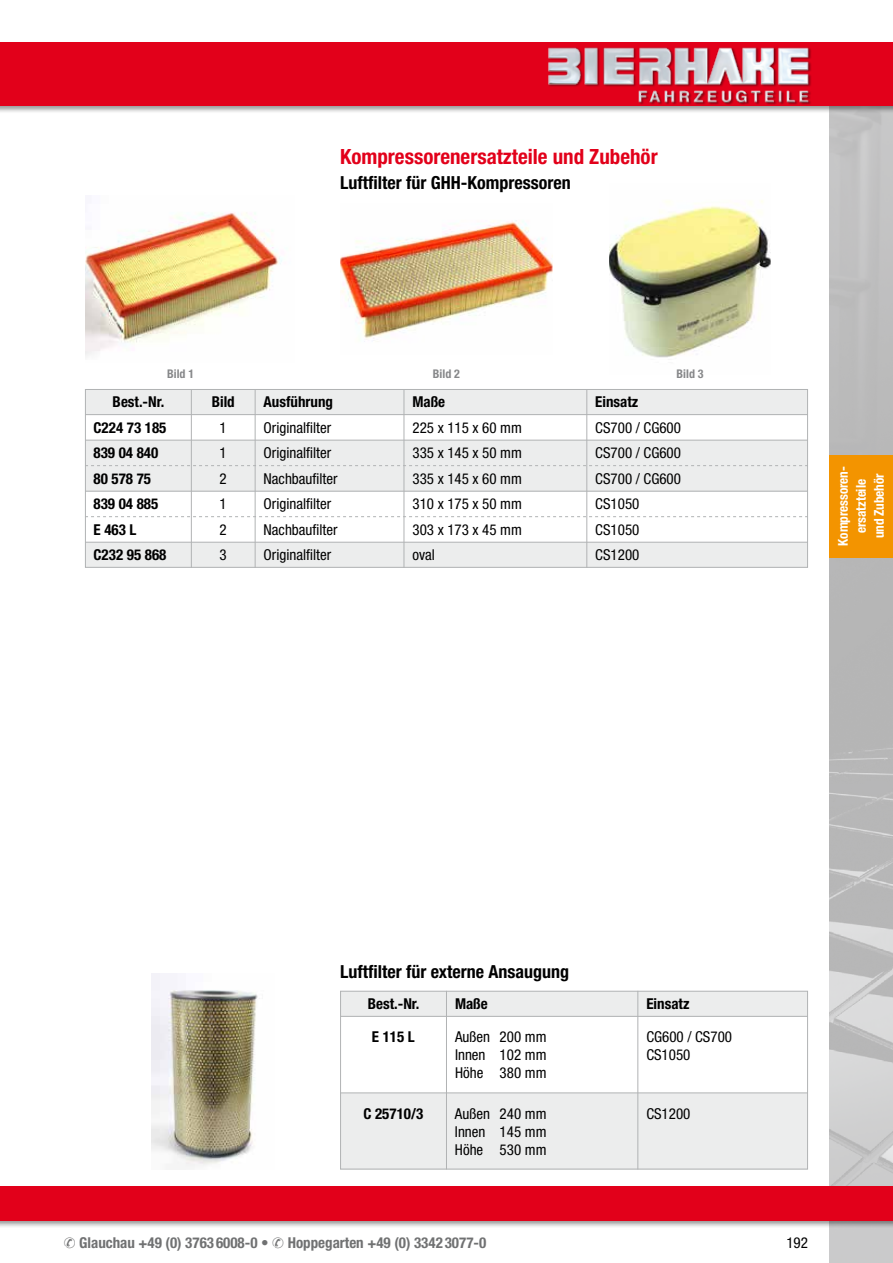
<style>
.page{position:relative;width:893px;height:1263px;background:#fff}
.page>*{position:absolute;margin:0;border:0;box-sizing:border-box;transform-origin:0 0}
.t1{font:700 condensed 21px "Helvetica Neue LT Std";color:#e2001a}
.t2{font:700 condensed 18px "Helvetica Neue LT Std";color:#000}
.t3{font:condensed 15px/25.5px "Helvetica Neue LT Std";color:#000;text-align:justify}
.t4{font:700 condensed 15px/25.5px "Helvetica Neue LT Std";color:#000}
.t5{font:700 condensed 15px "Helvetica Neue LT Std";color:#707172}
.t6{font:700 condensed 13.5px/18px "Helvetica Neue LT Std";letter-spacing:-.01em;color:#fff;text-align:center}
.t7{font:700 condensed 12px "Helvetica Neue LT Std";color:#87888a}
</style>
<div class="page">
<img style="left:829px;top:114px;width:64px;height:1149px">
<div style="left:0;top:41px;width:893px;height:73px;background:#000;opacity:.4"></div>
<div style="left:0;top:43px;width:893px;height:63px;background:#e2001a"></div>
<div style="left:0;top:1185px;width:893px;height:43px;background:#000;opacity:.4"></div>
<div style="left:0;top:1186px;width:893px;height:34px;background:#e2001a"></div>
<img style="left:548px;top:47px;width:263px;height:58px">
<div style="left:829px;top:455px;width:64px;height:102px;background:#f39400"></div>
<img style="left:85px;top:213px;width:197px;height:143px">
<img style="left:340px;top:220px;width:213px;height:122px">
<img style="left:609px;top:200px;width:162px;height:158px">
<img style="left:151px;top:973px;width:107px;height:194px">
<div style="left:85px;top:389px;width:723px;height:26px;background:#eceded"></div>
<div style="left:85px;top:440px;width:723px;height:51px;background:#eceded"></div>
<div style="left:85px;top:542px;width:723px;height:26px;background:#eceded"></div>
<hr style="left:85px;top:414px;width:723px;height:1px;background:#b1b3b4">
<hr style="left:85px;top:491px;width:723px;height:1px;background:#b1b3b4">
<hr style="left:85px;top:440px;width:723px;height:1px;background:#b1b3b4">
<svg style="left:87px;top:465px;width:719px;height:1px"></svg>
<svg style="left:87px;top:516px;width:719px;height:1px"></svg>
<hr style="left:85px;top:542px;width:723px;height:1px;background:#b1b3b4">
<div style="left:340px;top:991px;width:468px;height:25px;background:#eceded"></div>
<div style="left:340px;top:1093px;width:468px;height:76px;background:#eceded"></div>
<hr style="left:340px;top:1016px;width:468px;height:1px;background:#b1b3b4">
<hr style="left:340px;top:1092px;width:468px;height:1px;background:#b1b3b4">
<div style="left:340px;top:991px;width:468px;height:178px;border:1px solid #b1b3b4"></div>
<hr style="left:446px;top:991px;width:1px;height:178px;background:#b1b3b4">
<hr style="left:637px;top:991px;width:1px;height:178px;background:#b1b3b4">
<div style="left:85px;top:389px;width:723px;height:179px;border:1px solid #b1b3b4"></div>
<hr style="left:191px;top:389px;width:1px;height:179px;background:#b1b3b4">
<hr style="left:404px;top:389px;width:1px;height:179px;background:#b1b3b4">
<hr style="left:586px;top:389px;width:1px;height:179px;background:#b1b3b4">
<hr style="left:255px;top:389px;width:1px;height:179px;background:#b1b3b4">
<h1 class="t1" style="left:340px;top:144px;width:319px">Kompressorenersatzteile und Zubehör</h1>
<p class="t2" style="left:340px;top:172px;width:232px">Luftfilter für GHH-Kompressoren</p>
<p class="t7" style="left:167px;top:367px;width:29px">Bild 1</p>
<p class="t7" style="left:433px;top:367px;width:29px">Bild 2</p>
<p class="t7" style="left:677px;top:367px;width:29px">Bild 3</p>
<p class="t4" style="left:113px;top:389px;width:53px">Best.-Nr.</p>
<p class="t4" style="left:212px;top:389px;width:25px">Bild</p>
<p class="t4" style="left:264px;top:389px;width:71px">Ausführung</p>
<p class="t4" style="left:412px;top:389px;width:34px">Maße</p>
<p class="t4" style="left:595px;top:389px;width:45px">Einsatz</p>
<p class="t4" style="left:94px;top:414px;width:74px">C224 73 185<br>839 04 840<br>80 578 75<br>839 04 885<br>E 463 L<br>C232 95 868</p>
<p class="t3" style="left:220px;top:415px;width:9px">1<br>1<br>2<br>1<br>2<br>3</p>
<p class="t3" style="left:412px;top:415px;width:111px">225 x 115 x 60 mm 335 x 145 x 50 mm 335 x 145 x 60 mm 310 x 175 x 50 mm 303 x 173 x 45 mm oval</p>
<p class="t3" style="left:595px;top:415px;width:87px;text-align:left">CS700 / CG600<br>CS700 / CG600<br>CS700 / CG600<br>CS1050<br>CS1050<br>CS1200</p>
<p class="t3" style="left:264px;top:415px;width:75px;text-align:left">Originalfilter<br>Originalfilter<br>Nachbaufilter<br>Originalfilter<br>Nachbaufilter<br>Originalfilter</p>
<p class="t6" style="left:834px;top:546px;width:81px;rotate:-90deg">Kompressoren&shy;ersatzteile<br>und Zubehör</p>
<p class="t2" style="left:340px;top:961px;width:231px">Luftfilter für externe Ansaugung</p>
<p class="t4" style="left:368px;top:991px;width:53px">Best.-Nr.</p>
<p class="t4" style="left:455px;top:991px;width:34px">Maße</p>
<p class="t4" style="left:646px;top:991px;width:45px">Einsatz</p>
<p class="t4" style="left:372px;top:1024px;width:44px">E 115 L</p>
<p class="t3" style="left:455px;top:1027px;width:93px;line-height:18px">Außen 200 mm Innen 102 mm Höhe 380 mm</p>
<p class="t3" style="left:646px;top:1027px;width:87px;line-height:18px">CG600 / CS700<br>CS1050</p>
<p class="t4" style="left:363px;top:1100px;width:61px">C 25710/3</p>
<p class="t3" style="left:455px;top:1104px;width:93px;line-height:18px">Außen 240 mm Innen 145 mm Höhe 530 mm</p>
<p class="t3" style="left:646px;top:1100px;width:46px">CS1200</p>
<p class="t5" style="left:64px;top:1234px;width:424px">✆ Glauchau +49 (0) 3763 6008-0 • ✆ Hoppegarten +49 (0) 3342 3077-0</p>
<p class="t3" style="left:786px;top:1230px;width:23px">192</p>
</div>
